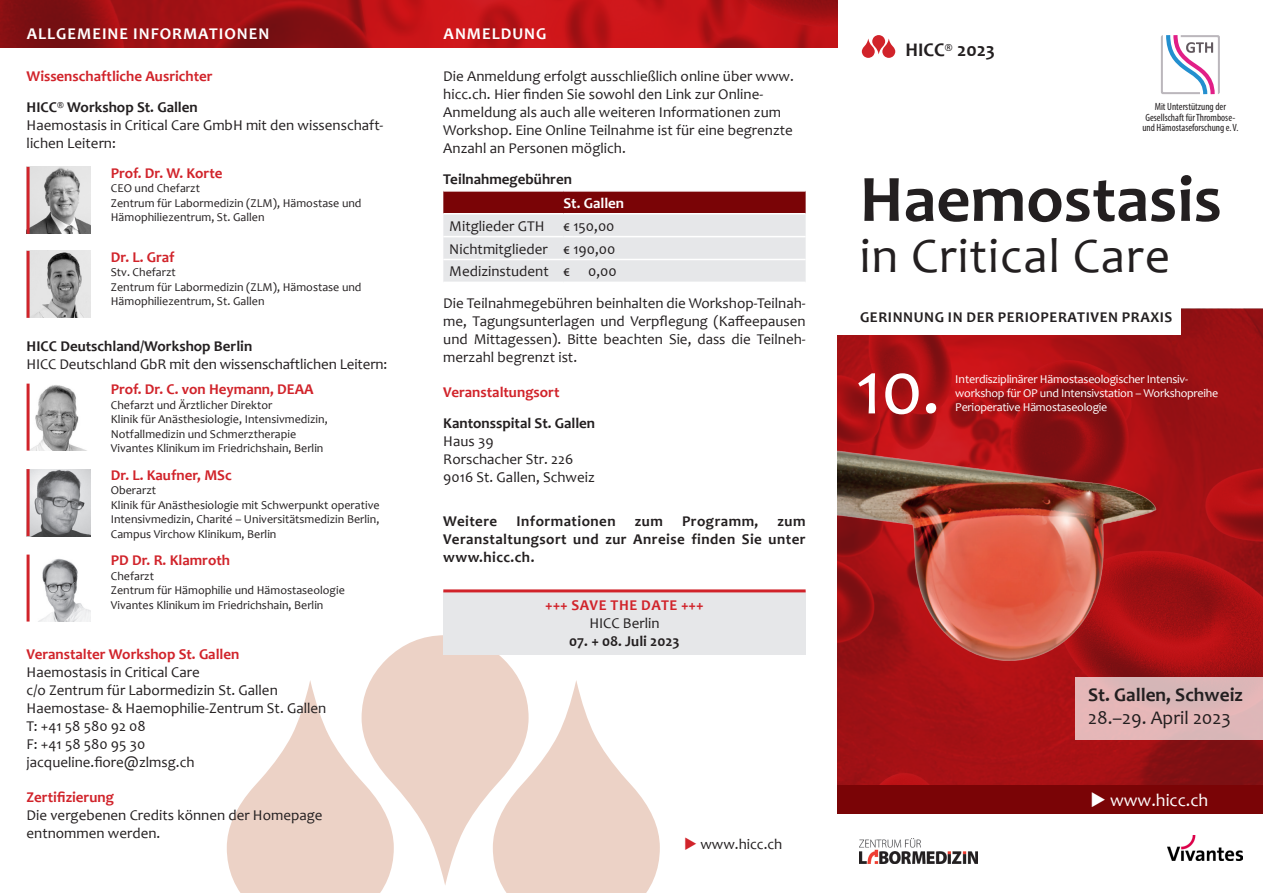
<style>
.page{position:relative;width:1263px;height:893px;background:#fff}
.page>*{position:absolute;margin:0;border:0;box-sizing:border-box;transform-origin:0 0}
.t1{font:77.25px "Candara";color:#fff}
.t2{font:700 66.9px "Candara";color:#231f20}
.t3{font:49.5px "Candara";letter-spacing:.02em;color:#231f20}
.t4{font:700 19.35px "Candara";color:#231f20}
.t5{font:19.35px "Candara";color:#231f20}
.t6{font:18px "Candara";color:#fff}
.t7{font:700 16.5px "Candara";letter-spacing:.06em;color:#fff}
.t8{font:15px/18px "Candara";color:#231f20}
.t9{font:700 15px/30.8px "Candara";color:#d1232a}
.t10{font:700 15px/18px "Candara";letter-spacing:.03em;color:#231f20;text-align:justify}
.t11{font:700 15px "Candara";color:#231f20}
.t12{font:700 15px "Candara";letter-spacing:.04em;color:#d1232a}
.t13{font:700 15px "Candara";color:#fff}
.t14{font:12px/14.4px "Candara";color:#231f20}
.t15{font:12px/14.4px "Candara";letter-spacing:-.02em;color:#fff}
.t16{font:condensed 10.5px/10.6px "Myriad Pro";color:#231f20;text-align:center}
.s1{color:#231f20}
.s2{color:#d1232a}
</style>
<div class="page">
<svg style="left:227px;top:635px;width:433px;height:258px"></svg>
<img style="left:0;top:0;width:838px;height:48px">
<img style="left:838px;top:309px;width:425px;height:476px">
<div style="left:834px;top:298px;width:347px;height:36px;background:#fff"></div>
<svg style="left:862px;top:35px;width:33px;height:23px"></svg>
<img style="left:838px;top:431px;width:363px;height:242px">
<div style="left:1075px;top:677px;width:188px;height:62px;background:#e0b7b8"></div>
<svg style="left:443px;top:192px;width:363px;height:90px;background:#ccb0b2"></svg>
<hr style="left:443px;top:213px;width:120px;height:1px;background:#fff">
<hr style="left:563px;top:213px;width:243px;height:1px;background:#fff">
<hr style="left:443px;top:236px;width:120px;height:1px;background:#fff">
<hr style="left:563px;top:236px;width:243px;height:1px;background:#fff">
<hr style="left:443px;top:259px;width:120px;height:1px;background:#fff">
<hr style="left:563px;top:259px;width:243px;height:1px;background:#fff">
<div style="left:443px;top:591px;width:363px;height:64px;background:#e6e7e9"></div>
<hr style="left:443px;top:589px;width:363px;height:3px;background:#d1232a">
<div style="left:838px;top:785px;width:425px;height:29px;background:#7a0406"></div>
<img style="left:30px;top:167px;width:60px;height:67px">
<hr style="left:27px;top:167px;width:3px;height:67px;background:#d1232a">
<img style="left:30px;top:251px;width:60px;height:67px">
<hr style="left:27px;top:251px;width:3px;height:67px;background:#d1232a">
<img style="left:30px;top:385px;width:57px;height:66px">
<hr style="left:27px;top:384px;width:3px;height:67px;background:#d1232a">
<img style="left:30px;top:469px;width:60px;height:67px">
<hr style="left:27px;top:469px;width:3px;height:67px;background:#d1232a">
<img style="left:38px;top:559px;width:52px;height:63px">
<hr style="left:27px;top:555px;width:3px;height:67px;background:#d1232a">
<svg style="left:1161px;top:35px;width:59px;height:59px"></svg>
<img style="left:1168px;top:835px;width:75px;height:26px">
<img style="left:859px;top:838px;width:119px;height:26px">
<p class="t7" style="left:27px;top:24px;width:244px">ALLGEMEINE INFORMATIONEN</p>
<p class="t9" style="left:27px;top:61px;width:188px">Wissenschaftliche Ausrichter<br><span class="s1">HICC</span><sup>®</sup> <span class="s1">Workshop St. Gallen</span></p>
<p class="t8" style="left:27px;top:116px;width:358px">Haemostasis in Critical Care GmbH mit den wissenschaft&shy;lichen Leitern:</p>
<p class="t9" style="left:111px;top:157px;width:113px">Prof. Dr. W. Korte</p>
<p class="t14" style="left:111px;top:181px;width:252px">CEO und Chefarzt<br>Zentrum für Labormedizin (ZLM), Hämostase und<br>Hämophiliezentrum, St. Gallen</p>
<p class="t9" style="left:111px;top:241px;width:65px">Dr. L. Graf</p>
<p class="t14" style="left:111px;top:265px;width:252px">Stv. Chefarzt<br>Zentrum für Labormedizin (ZLM), Hämostase und<br>Hämophiliezentrum, St. Gallen</p>
<p class="t11" style="left:27px;top:337px;width:227px">HICC Deutschland/Workshop Berlin</p>
<p class="t8" style="left:27px;top:355px;width:362px">HICC Deutschland GbR mit den wissenschaftlichen Leitern:</p>
<p class="t9" style="left:111px;top:374px;width:204px">Prof. Dr. C. von Heymann, DEAA</p>
<p class="t14" style="left:111px;top:398px;width:218px">Chefarzt und Ärztlicher Direktor<br>Klinik für Anästhesiologie, Intensivmedizin, Notfallmedizin und Schmerztherapie Vivantes Klinikum im Friedrichshain, Berlin</p>
<p class="t9" style="left:111px;top:459px;width:122px">Dr. L. Kaufner, MSc</p>
<p class="t14" style="left:111px;top:483px;width:270px">Oberarzt<br>Klinik für Anästhesiologie mit Schwerpunkt operative Intensivmedizin, Charité – Universitätsmedizin Berlin, Campus Virchow Klinikum, Berlin</p>
<p class="t9" style="left:111px;top:545px;width:121px">PD Dr. R. Klamroth</p>
<p class="t14" style="left:111px;top:569px;width:236px">Chefarzt<br>Zentrum für Hämophilie und Hämostaseologie<br>Vivantes Klinikum im Friedrichshain, Berlin</p>
<p class="t9" style="left:27px;top:639px;width:214px">Veranstalter Workshop St. Gallen</p>
<p class="t8" style="left:27px;top:663px;width:301px">Haemostasis in Critical Care<br>c/o Zentrum für Labormedizin St. Gallen<br>Haemostase- &amp; Haemophilie-Zentrum St. Gallen<br>T: +41 58 580 92 08<br>F: +41 58 580 95 30<br>jacqueline.fiore@zlmsg.ch</p>
<p class="t9" style="left:27px;top:782px;width:89px">Zertifizierung</p>
<p class="t8" style="left:27px;top:806px;width:297px">Die vergebenen Credits können der Homepage entnommen werden.</p>
<p class="t7" style="left:444px;top:24px;width:104px">ANMELDUNG</p>
<p class="t8" style="left:443px;top:67px;width:352px">Die Anmeldung erfolgt ausschließlich online über www. hicc.ch. Hier finden Sie sowohl den Link zur Online-Anmeldung als auch alle weiteren Informationen zum Workshop. Eine Online Teilnahme ist für eine begrenzte Anzahl an Personen möglich.</p>
<p class="t11" style="left:443px;top:170px;width:130px">Teilnahmegebühren</p>
<p class="t13" style="left:563px;top:193px;width:62px">St. Gallen</p>
<p class="t8" style="left:449px;top:217px;width:97px">Mitglieder GTH</p>
<p class="t8" style="left:449px;top:214px;width:169px;line-height:22.8px;text-indent:114px">€ 150,00<br>Nichtmitglieder € 190,00<br>Medizinstudent € 0,00</p>
<p class="t8" style="left:443px;top:294px;width:364px;text-align:justify">Die Teilnahmegebühren beinhalten die Workshop-Teilnah&shy;me, Tagungsunterlagen und Verpflegung (Kaffeepausen und Mittagessen). Bitte beachten Sie, dass die Teilneh&shy;merzahl begrenzt ist.</p>
<p class="t9" style="left:443px;top:376px;width:118px">Veranstaltungsort</p>
<p class="t11" style="left:443px;top:413px;width:153px">Kantonsspital St. Gallen</p>
<p class="t8" style="left:443px;top:432px;width:153px">Haus 39<br>Rorschacher Str. 226<br>9016 St. Gallen, Schweiz</p>
<p class="t10" style="left:443px;top:512px;width:56px">Weitere</p>
<p class="t10" style="left:517px;top:512px;width:101px">Informationen</p>
<p class="t10" style="left:635px;top:512px;width:30px">zum</p>
<p class="t10" style="left:682px;top:512px;width:78px">Programm,</p>
<p class="t10" style="left:443px;top:512px;width:364px;text-indent:334px">zum Veranstaltungsort und zur Anreise finden Sie unter www.hicc.ch.</p>
<p class="t12" style="left:545px;top:596px;width:160px">+++ SAVE THE DATE +++</p>
<p class="t8" style="left:589px;top:614px;width:72px">HICC Berlin</p>
<p class="t11" style="left:569px;top:632px;width:112px">07. + 08. Juli 2023</p>
<p class="t8" style="left:684px;top:835px;width:100px"><span class="s2">◆</span> www.hicc.ch</p>
<p class="t4" style="left:905px;top:38px;width:91px">HICC<sup>®</sup> 2023</p>
<p class="t16" style="left:1142px;top:101px;width:98px">Mit Unterstützung der<br>Gesellschaft für Thrombose&shy;und Hämostaseforschung e.V.</p>
<h2 class="t2" style="left:860px;top:157px;width:364px">Haemostasis</h2>
<h3 class="t3" style="left:860px;top:225px;width:312px">in Critical Care</h3>
<p class="t10" style="left:860px;top:308px;width:314px">GERINNUNG IN DER PERIOPERATIVEN PRAXIS</p>
<h1 class="t1" style="left:855px;top:340px;width:87px">10.</h1>
<p class="t15" style="left:955px;top:371px;width:264px">Interdisziplinärer Hämostaseologischer Intensiv&shy;workshop für OP und Intensivstation – Workshopreihe<br>Perioperative Hämostaseologie</p>
<p class="t4" style="left:1088px;top:682px;width:156px">St. Gallen, Schweiz</p>
<p class="t5" style="left:1088px;top:706px;width:144px">28.–29. April 2023</p>
<p class="t6" style="left:1090px;top:789px;width:120px">◆ www.hicc.ch</p>
</div>
